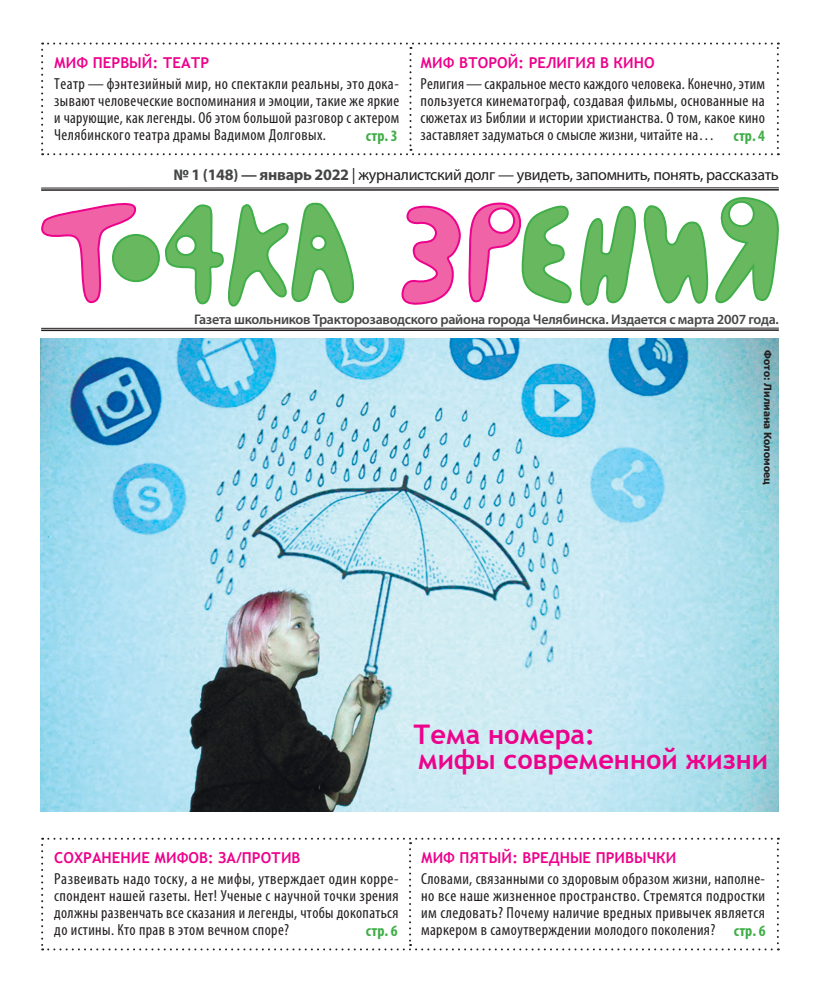
<style>
.page{position:relative;width:820px;height:993px;background:#fff}
.page>*{position:absolute;margin:0;border:0;box-sizing:border-box;transform-origin:0 0}
.t1{font:700 27px/25px "Trebuchet MS";color:#ed028c}
.t2{font:condensed 16px/17px "Myriad Pro";letter-spacing:.025em;color:#231f20;text-align:justify}
.t3{font:16px "Myriad Pro";letter-spacing:-.02em;color:#231f20}
.t4{font:700 condensed 15.9px "Myriad Pro";letter-spacing:.015em;color:#40ae49}
.t5{font:700 15px "Trebuchet MS";color:#ed028c}
.t6{font:600 14px "Myriad Pro";letter-spacing:-.02em;color:#454647}
.t7{font:700 10px "Tahoma";color:#231f20}
.s1{font-weight:700;color:#454647}
</style>
<div class="page">
<img style="left:41px;top:338px;width:737px;height:473px">
<svg style="left:41px;top:203px;width:96px;height:101px"></svg>
<div style="left:113px;top:235px;width:46px;height:46px;background:#68b860;border-radius:50%"></div>
<div style="left:112px;top:234px;width:48px;height:48px;border:2px solid #40ae49;border-radius:50%"></div>
<svg style="left:164px;top:202px;width:190px;height:105px"></svg>
<svg style="left:401px;top:197px;width:378px;height:109px"></svg>
<hr style="left:41px;top:328px;width:737px;height:1px;background:#231f20">
<hr style="left:41px;top:329px;width:737px;height:2px;background:#231f20">
<svg style="left:41px;top:43px;width:737px;height:112px"></svg>
<hr style="left:41px;top:187px;width:737px;height:1px;background:#231f20">
<hr style="left:41px;top:189px;width:737px;height:2px;background:#231f20">
<svg style="left:41px;top:837px;width:737px;height:113px"></svg>
<p class="t5" style="left:54px;top:53px;width:156px">МИФ ПЕРВЫЙ: ТЕАТР</p>
<p class="t5" style="left:420px;top:53px;width:235px">МИФ ВТОРОЙ: РЕЛИГИЯ В КИНО</p>
<p class="t2" style="left:420px;top:75px;width:346px">Религия—сакральное место каждого человека. Конечно, этим пользуется кинематограф, создавая фильмы, основанные на сюжетах из Библии и истории христианства. О том, какое кино заставляет задуматься о смысле жизни, читайте на…</p>
<p class="t2" style="left:54px;top:75px;width:346px">Театр — фэнтезийный мир, но спектакли реальны, это дока&shy;зывают человеческие воспоминания и эмоции, такие же яркие и чарующие, как легенды. Об этом большой разговор с актером Челябинского театра драмы Вадимом Долговых.</p>
<p class="t4" style="left:366px;top:126px;width:33px">стр. 3</p>
<p class="t4" style="left:733px;top:126px;width:33px">стр. 4</p>
<p class="t3" style="left:173px;top:165px;width:606px"><span class="s1">№ 1 (148) — январь 2022</span> | журналистский долг — увидеть, запомнить, понять, рассказать</p>
<p class="t6" style="left:194px;top:310px;width:586px">Газета школьников Тракторозаводского района города Челябинска. Издается с марта 2007 года.</p>
<p class="t7" style="left:774px;top:350px;width:135px;rotate:90deg">Фото: Лилиана Коломоец</p>
<h1 class="t1" style="left:413px;top:721px;width:356px">Тема номера:<br>мифы современной жизни</h1>
<p class="t5" style="left:54px;top:847px;width:248px">СОХРАНЕНИЕ МИФОВ: ЗА/ПРОТИВ</p>
<p class="t5" style="left:421px;top:847px;width:257px">МИФ ПЯТЫЙ: ВРЕДНЫЕ ПРИВЫЧКИ</p>
<p class="t2" style="left:421px;top:869px;width:345px">Словами, связанными со здоровым образом жизни, наполне&shy;но все наше жизненное пространство. Стремятся подростки им следовать? Почему наличие вредных привычек является маркером в самоутверждении молодого поколения?</p>
<p class="t2" style="left:54px;top:869px;width:346px">Развеивать надо тоску, а не мифы, утверждает один корре&shy;спондент нашей газеты. Нет! Ученые с научной точки зрения должны развенчать все сказания и легенды, чтобы докопаться до истины. Кто прав в этом вечном споре?</p>
<p class="t4" style="left:366px;top:920px;width:33px">стр. 6</p>
<p class="t4" style="left:733px;top:920px;width:33px">стр. 6</p>
</div>
